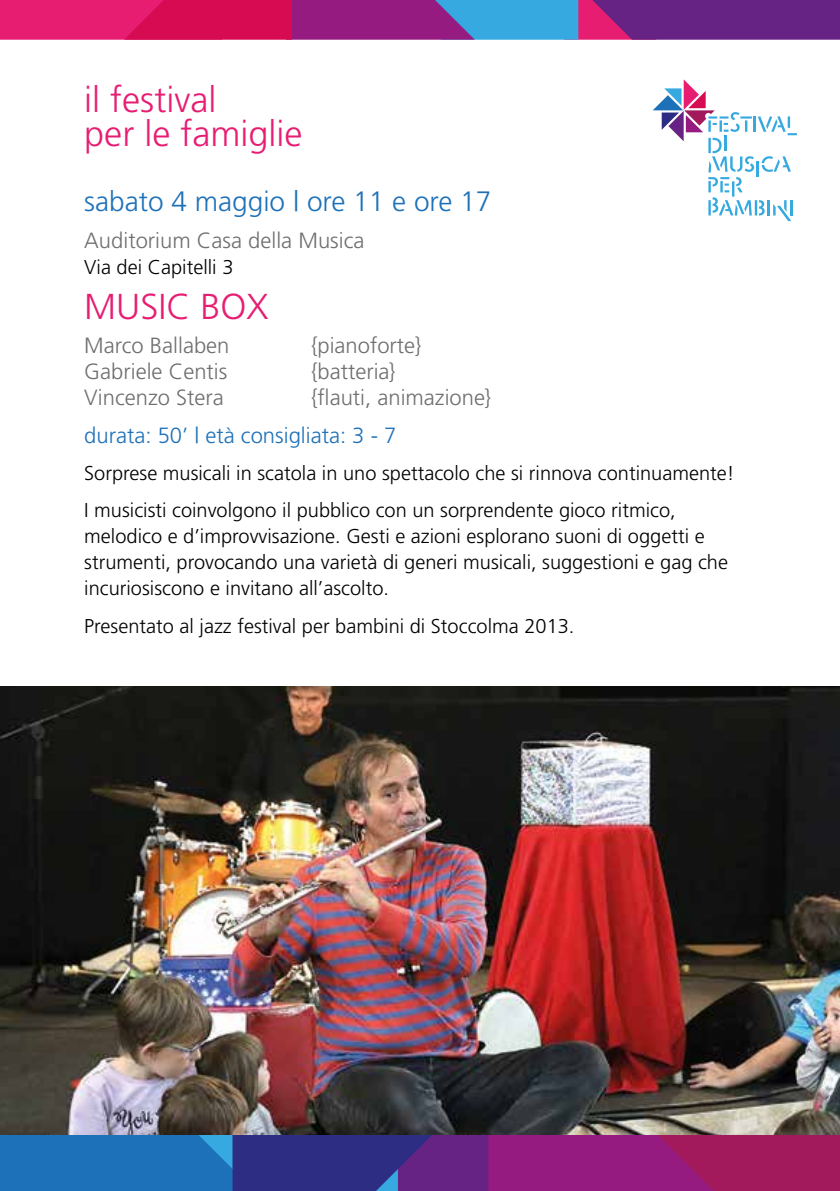
<style>
.page{position:relative;width:840px;height:1191px;background:#fff}
.page>*{position:absolute;margin:0;border:0;box-sizing:border-box;transform-origin:0 0}
.t1{font:300 36px/34px "Frutiger";color:#e71d72}
.t2{font:300 28px "Frutiger";color:#1d71b8}
.t3{font:300 22px "Frutiger";color:#706f6f}
.t4{font:300 22px "Frutiger";color:#1d71b8}
.t5{font:300 20px/26px "Frutiger";color:#000}
</style>
<div class="page">
<svg style="left:0;top:1134px;width:839px;height:57px;background:#5c398a"></svg>
<svg style="left:0;top:0;width:839px;height:40px;background:#983084"></svg>
<svg style="left:653px;top:79px;width:143px;height:142px"></svg>
<hr style="left:789px;top:200px;width:3px;height:15px;background:#36a9e1">
<img style="left:0;top:686px;width:839px;height:448px">
<h1 class="t1" style="left:84px;top:82px;width:219px">il festival<br>per le famiglie</h1>
<h2 class="t2" style="left:84px;top:185px;width:408px">sabato 4 maggio | ore 11 e ore 17</h2>
<p class="t3" style="left:84px;top:228px;width:281px">Auditorium Casa della Musica</p>
<p class="t5" style="left:84px;top:254px;width:151px">Via dei Capitelli 3</p>
<h1 class="t1" style="left:84px;top:290px;width:186px">MUSIC BOX</h1>
<p class="t3" style="left:84px;top:333px;width:147px">Marco Ballaben</p>
<p class="t3" style="left:311px;top:333px;width:112px">{pianoforte}</p>
<p class="t3" style="left:84px;top:359px;width:145px">Gabriele Centis</p>
<p class="t3" style="left:311px;top:359px;width:86px">{batteria}</p>
<p class="t3" style="left:84px;top:385px;width:141px">Vincenzo Stera</p>
<p class="t3" style="left:311px;top:385px;width:181px">{flauti, animazione}</p>
<p class="t4" style="left:84px;top:422px;width:313px">durata: 50’ | età consigliata: 3 - 7</p>
<p class="t5" style="left:84px;top:454px;width:651px;line-height:37.4px">Sorprese musicali in scatola in uno spettacolo che si rinnova continuamente!<br>I musicisti coinvolgono il pubblico con un sorprendente gioco ritmico,</p>
<p class="t5" style="left:84px;top:523px;width:645px">melodico e d’improvvisazione. Gesti e azioni esplorano suoni di oggetti e strumenti, provocando una varietà di generi musicali, suggestioni e gag che incuriosiscono e invitano all’ascolto.</p>
<p class="t5" style="left:84px;top:613px;width:491px">Presentato al jazz festival per bambini di Stoccolma 2013.</p>
</div>
